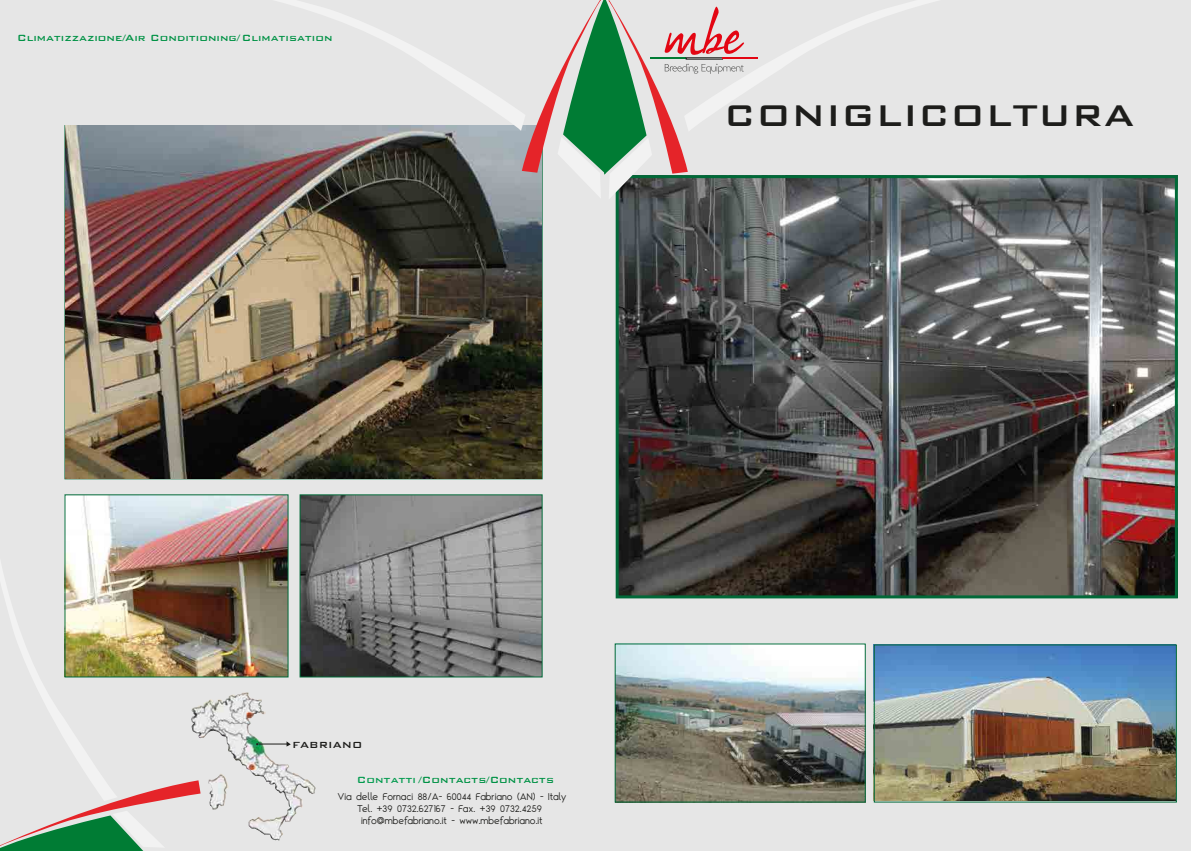
<style>
.page{position:relative;width:1191px;height:851px;background:#fff}
.page>*{position:absolute;margin:0;border:0;box-sizing:border-box;transform-origin:0 0}
.t1{font:500 40px "Bank Gothic";color:#1d1d1b}
.t2{font:500 12px "Bank Gothic";color:#009245}
.t3{font:500 11.8px "Bank Gothic";color:#1d1d1b}
.t4{font:11.2px/12px "TG Alcefun";color:#1d1d1b;text-align:center}
.s1{color:#039b4f}
</style>
<div class="page">
<div style="left:0;top:0;width:1190px;height:850px;background:#e6e6e6"></div>
<svg style="left:0;top:514px;width:291px;height:336px"></svg>
<img style="left:619px;top:179px;width:554px;height:415px">
<div style="left:615px;top:175px;width:562px;height:423px;border:3px solid #016938"></div>
<img style="left:875px;top:646px;width:299px;height:154px">
<img style="left:616px;top:645px;width:247px;height:155px">
<img style="left:301px;top:496px;width:239px;height:179px">
<div style="left:299px;top:494px;width:243px;height:183px;border:1px solid #016938"></div>
<img style="left:66px;top:496px;width:220px;height:179px">
<img style="left:65px;top:126px;width:476px;height:352px">
<img style="left:209px;top:131px;width:334px;height:110px">
<svg style="left:209px;top:0;width:313px;height:131px"></svg>
<svg style="left:615px;top:175px;width:385px;height:67px;background:#5e6666"></svg>
<svg style="left:522px;top:0;width:222px;height:200px"></svg>
<svg style="left:684px;top:0;width:254px;height:132px"></svg>
<p class="t2" style="left:17px;top:29px;width:317px">Climatizzazione/Air Conditioning/ Climatisation</p>
<h1 class="t1" style="left:724px;top:84px;width:412px">CONIGLICOLTURA</h1>
<p class="t3" style="left:292px;top:735px;width:72px">FABRIANO</p>
<p class="t2" style="left:357px;top:770px;width:199px"><span class="s1">Contatti</span> /Contacts/Contacts</p>
<p class="t4" style="left:337px;top:790px;width:231px">Via delle Fornaci 88/A- 60044 Fabriano (AN) - Italy<br>Tel. +39 0732.627167 - Fax. +39 0732.4259 info@mbefabriano.it - www.mbefabriano.it</p>
</div>
